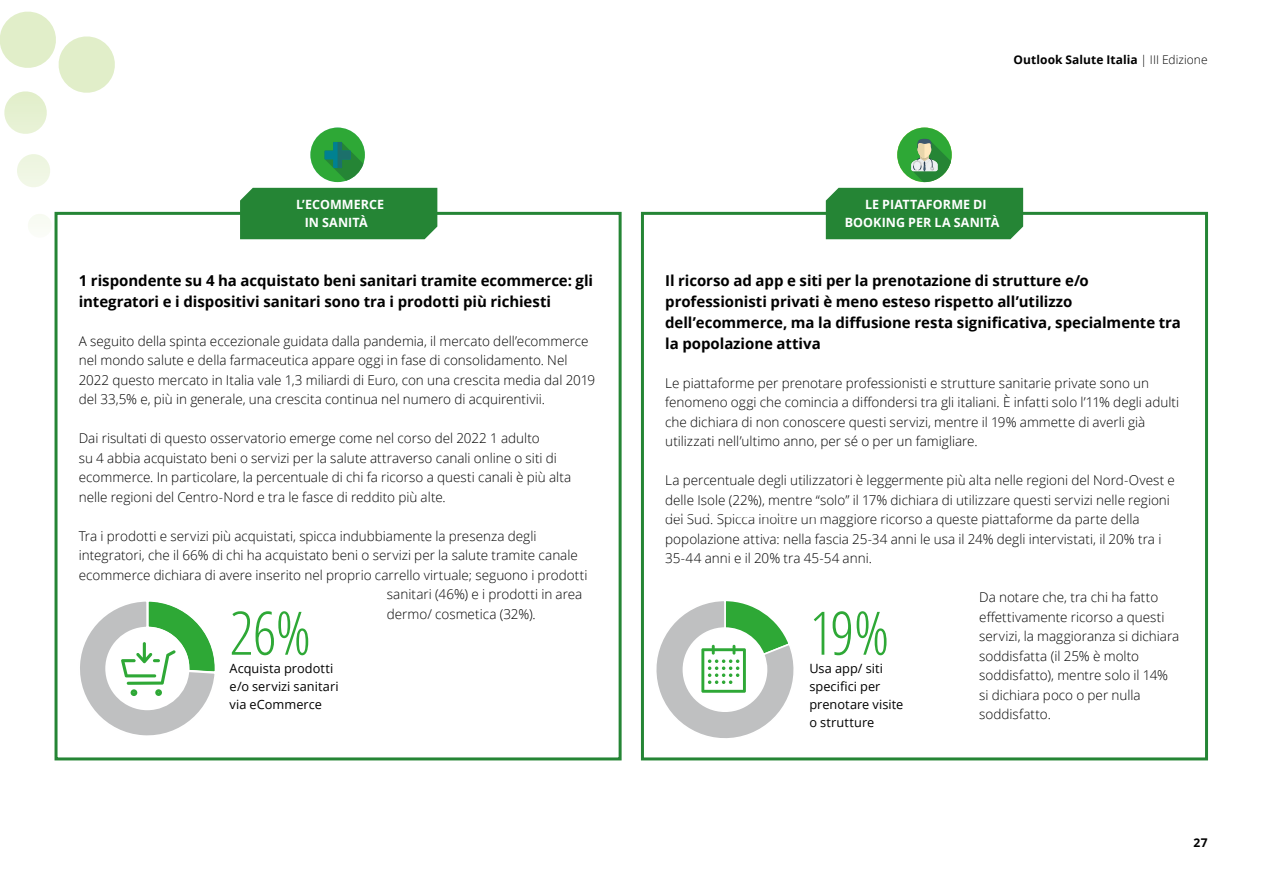
<style>
.page{position:relative;width:1263px;height:893px;background:#fff}
.page>*{position:absolute;margin:0;border:0;box-sizing:border-box;transform-origin:0 0}
.Body_Copy_small_whit{font:300 condensed 60px "Open Sans";color:#2ea836}
.Body_copy__8_5_12pt{font:700 15px/21px "Open Sans";letter-spacing:-.005em;color:#000}
.Body_copy__8_5_12pt-2{font:300 13.5px/19.5px "Open Sans";color:#000}
.Chart_Table_heading{font:12.75px/18px "Open Sans";letter-spacing:.005em;color:#000}
.Chart_Table_heading-2{font:700 12.75px/18px "Open Sans";letter-spacing:.005em;color:#fff;text-align:center}
.t1{font:700 12px "Open Sans";letter-spacing:.005em;color:#000}
.s1{font-weight:300}
</style>
<div class="page">
<div style="left:55px;top:212px;width:567px;height:548px;border:3px solid #258535"></div>
<div style="left:240px;top:188px;width:197px;height:51px;background:#258535"></div>
<div style="left:641px;top:212px;width:567px;height:548px;border:3px solid #258535"></div>
<div style="left:826px;top:188px;width:197px;height:51px;background:#258535"></div>
<svg style="left:0;top:11px;width:115px;height:123px"></svg>
<svg style="left:17px;top:154px;width:33px;height:33px"></svg>
<svg style="left:28px;top:214px;width:23px;height:13px"></svg>
<svg style="left:644px;top:599px;width:150px;height:151px"></svg>
<svg style="left:80px;top:601px;width:135px;height:135px"></svg>
<div style="left:310px;top:128px;width:55px;height:54px;background:#2ea836;border-radius:50%"></div>
<svg style="left:324px;top:128px;width:41px;height:53px"></svg>
<div style="left:897px;top:128px;width:55px;height:54px;background:#2ea836;border-radius:50%"></div>
<svg style="left:911px;top:139px;width:40px;height:43px"></svg>
<p class="Chart_Table_heading-2" style="left:296px;top:195px;width:90px">L’ECOMMERCE</p>
<p class="Chart_Table_heading-2" style="left:305px;top:213px;width:65px">IN SANITÀ</p>
<p class="Body_copy__8_5_12pt" style="left:79px;top:270px;width:516px">1 rispondente su 4 ha acquistato beni sanitari tramite ecommerce: gli integratori e i dispositivi sanitari sono tra i prodotti più richiesti</p>
<p class="Body_copy__8_5_12pt-2" style="left:79px;top:331px;width:518px">A seguito della spinta eccezionale guidata dalla pandemia, il mercato dell’ecommerce nel mondo salute e della farmaceutica appare oggi in fase di consolidamento. Nel 2022 questo mercato in Italia vale 1,3 miliardi di Euro, con una crescita media dal 2019 del 33,5% e, più in generale, una crescita continua nel numero di acquirentivii.</p>
<p class="Body_copy__8_5_12pt-2" style="left:79px;top:428px;width:494px">Dai risultati di questo osservatorio emerge come nel corso del 2022 1 adulto<br>su 4 abbia acquistato beni o servizi per la salute attraverso canali online o siti di ecommerce. In particolare, la percentuale di chi fa ricorso a questi canali è più alta nelle regioni del Centro-Nord e tra le fasce di reddito più alte.</p>
<p class="Body_copy__8_5_12pt-2" style="left:79px;top:526px;width:459px">Tra i prodotti e servizi più acquistati, spicca indubbiamente la presenza degli</p>
<p class="Body_copy__8_5_12pt-2" style="left:79px;top:545px;width:501px">integratori, che il 66% di chi ha acquistato beni o servizi per la salute tramite canale</p>
<p class="Body_copy__8_5_12pt-2" style="left:79px;top:565px;width:510px">ecommerce dichiara di avere inserito nel proprio carrello virtuale; seguono i prodotti</p>
<p class="Body_copy__8_5_12pt-2" style="left:387px;top:584px;width:197px">sanitari (46%) e i prodotti in area</p>
<p class="Body_copy__8_5_12pt-2" style="left:387px;top:604px;width:151px">dermo/ cosmetica (32%).</p>
<p class="Body_Copy_small_whit" style="left:230px;top:592px;width:83px">26%</p>
<p class="Chart_Table_heading" style="left:230px;top:659px;width:105px">Acquista prodotti</p>
<p class="Chart_Table_heading" style="left:230px;top:677px;width:111px">e/o servizi sanitari via eCommerce</p>
<p class="t1" style="left:1013px;top:52px;width:196px">Outlook Salute Italia <span class="s1">| III Edizione</span></p>
<p class="Chart_Table_heading-2" style="left:845px;top:195px;width:156px">LE PIATTAFORME DI<br>BOOKING PER LA SANITÀ</p>
<p class="Body_copy__8_5_12pt" style="left:665px;top:270px;width:517px">Il ricorso ad app e siti per la prenotazione di strutture e/o professionisti privati è meno esteso rispetto all’utilizzo dell’ecommerce, ma la diffusione resta significativa, specialmente tra la popolazione attiva</p>
<p class="Body_copy__8_5_12pt-2" style="left:665px;top:373px;width:515px">Le piattaforme per prenotare professionisti e strutture sanitarie private sono un fenomeno oggi che comincia a diffondersi tra gli italiani. È infatti solo l’11% degli adulti che dichiara di non conoscere questi servizi, mentre il 19% ammette di averli già utilizzati nell’ultimo anno, per sé o per un famigliare.</p>
<p class="Body_copy__8_5_12pt-2" style="left:665px;top:470px;width:511px">La percentuale degli utilizzatori è leggermente più alta nelle regioni del Nord-Ovest e delle Isole (22%), mentre “solo” il 17% dichiara di utilizzare questi servizi nelle regioni del Sud. Spicca inoltre un maggiore ricorso a queste piattaforme da parte della popolazione attiva: nella fascia 25-34 anni le usa il 24% degli intervistati, il 20% tra i 35-44 anni e il 20% tra 45-54 anni.</p>
<p class="Body_copy__8_5_12pt-2" style="left:979px;top:587px;width:202px">Da notare che, tra chi ha fatto effettivamente ricorso a questi servizi, la maggioranza si dichiara soddisfatta (il 25% è molto soddisfatto), mentre solo il 14% si dichiara poco o per nulla soddisfatto.</p>
<p class="Body_Copy_small_whit" style="left:809px;top:592px;width:81px">19%</p>
<p class="Chart_Table_heading" style="left:809px;top:659px;width:75px">Usa app/ siti</p>
<p class="Chart_Table_heading" style="left:809px;top:677px;width:96px">specifici per prenotare visite</p>
<p class="Chart_Table_heading" style="left:809px;top:713px;width:67px">o strutture</p>
<p class="t1" style="left:1193px;top:834px;width:16px">27</p>
</div>
